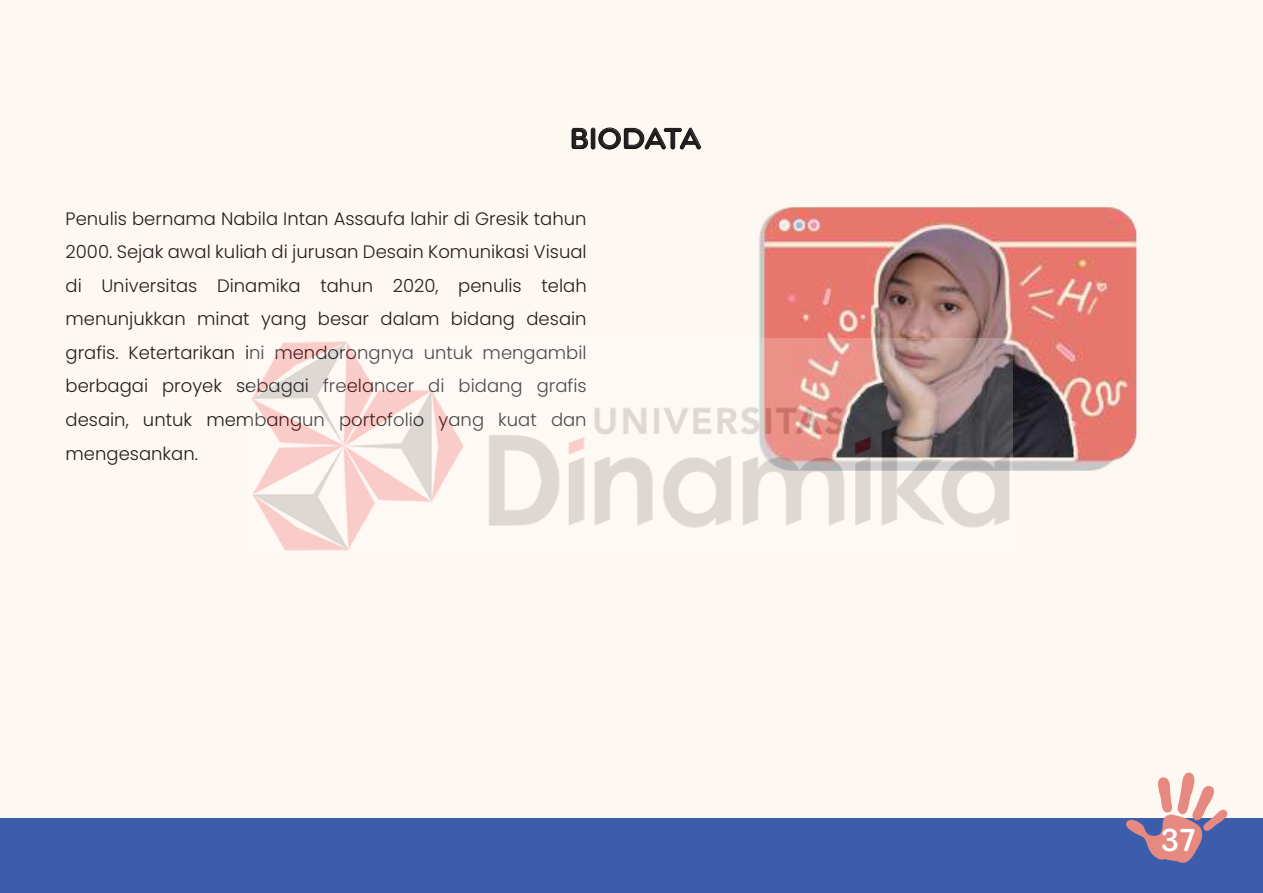
<style>
.page{position:relative;width:1263px;height:893px;background:#fef8f2}
.page>*{position:absolute;margin:0;border:0;box-sizing:border-box;transform-origin:0 0}
.t1{font:600 33px "Point Soft DEMO";color:#fff}
.t2{font:600 30px "Point Soft DEMO";letter-spacing:-.005em;color:#241f1f}
.t3{font:300 18px/33.5px "Poppins";color:#241f1f;text-align:justify}
</style>
<div class="page">
<div style="left:0;top:819px;width:1263px;height:74px;background:#3b5dac"></div>
<svg style="left:571px;top:128px;width:17px;height:21px"></svg>
<div style="left:591px;top:128px;width:4px;height:21px;border:1px solid #111213;border-radius:2px"></div>
<svg style="left:598px;top:127px;width:78px;height:23px"></svg>
<svg style="left:1119px;top:772px;width:111px;height:91px"></svg>
<img style="left:676px;top:127px;width:461px;height:344px">
<img style="left:251px;top:338px;width:761px;height:213px">
<h2 class="t2" style="left:570px;top:127px;width:133px">BIODATA</h2>
<p class="t3" style="left:66px;top:202px;width:523px">Penulis bernama Nabila Intan Assaufa lahir di Gresik tahun 2000. Sejak awal kuliah di jurusan Desain Komunikasi Visual di Universitas Dinamika tahun 2020, penulis telah menunjukkan minat yang besar dalam bidang desain grafis. Ketertarikan ini mendorongnya untuk mengambil berbagai proyek sebagai freelancer di bidang grafis desain, untuk membangun portofolio yang kuat dan mengesankan.</p>
<h1 class="t1" style="left:1160px;top:827px;width:37px">37</h1>
</div>
